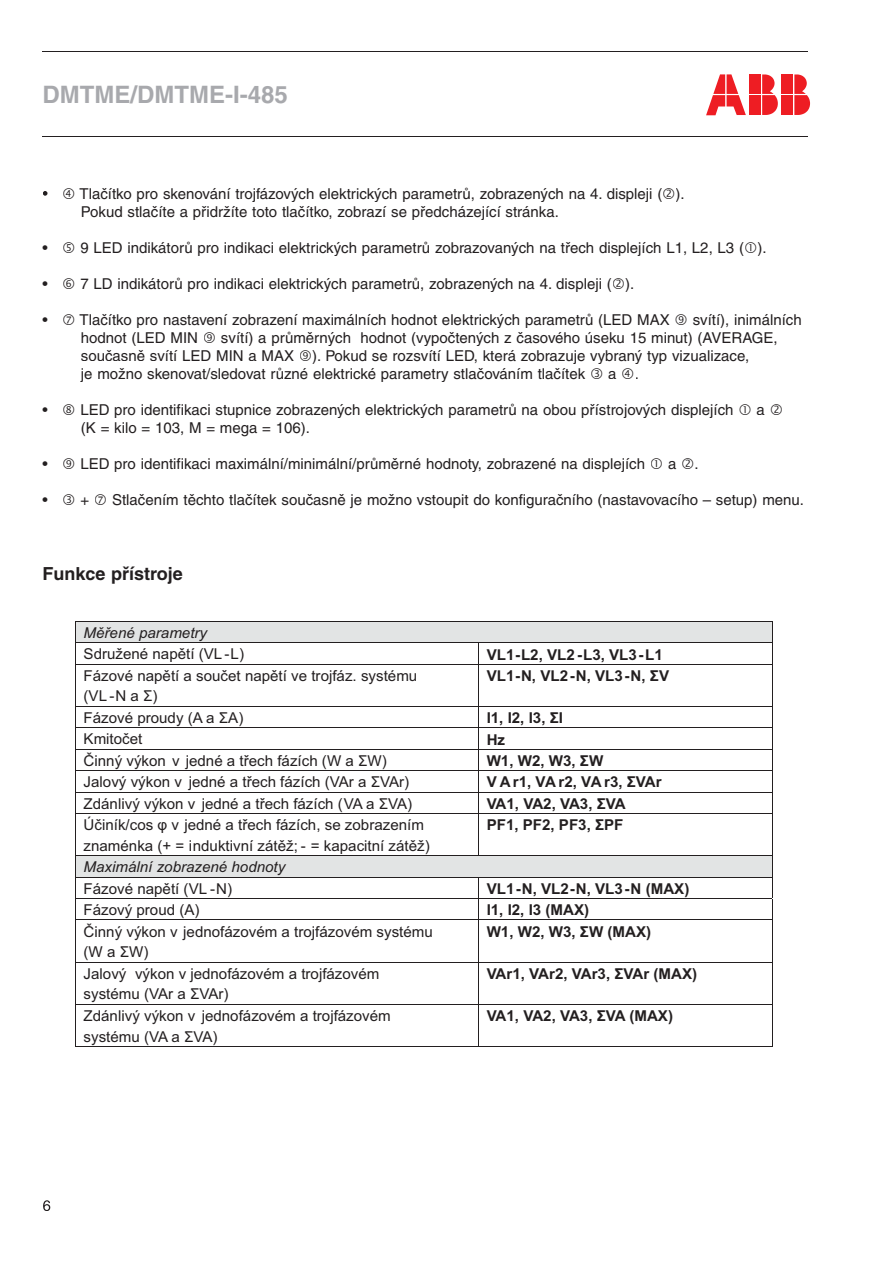
<style>
.page{position:relative;width:893px;height:1263px;background:#fff}
.page>*{position:absolute;margin:0;border:0;box-sizing:border-box;transform-origin:0 0}
.t1{font:700 24px "Helvetica CE";color:#a8a9ad}
.t2{font:700 18px "Helvetica CE";color:#231f20}
.t3{font:15px/18px "Helvetica CE";color:#231f20}
.t4{font:15px/20.7px "Arial";color:#231f20}
.t5{font:700 15px "Arial";color:#231f20}
.t6{font:italic 15px "Arial";color:#231f20}
.t7{font:700 15px "Arial";letter-spacing:-.035em;color:#231f20}
</style>
<div class="page">
<hr style="left:43px;top:51px;width:765px;height:1px;background:#231f20">
<hr style="left:43px;top:136px;width:765px;height:1px;background:#231f20">
<svg style="left:706px;top:74px;width:40px;height:41px"></svg>
<div style="left:749px;top:95px;width:12px;height:20px;background:#ee1d23"></div>
<svg style="left:762px;top:74px;width:16px;height:41px"></svg>
<div style="left:749px;top:74px;width:12px;height:20px;background:#ee1d23"></div>
<div style="left:782px;top:95px;width:11px;height:20px;background:#ee1d23"></div>
<svg style="left:794px;top:74px;width:16px;height:41px"></svg>
<div style="left:782px;top:74px;width:11px;height:20px;background:#ee1d23"></div>
<svg style="left:43px;top:191px;width:5px;height:5px"></svg>
<div style="left:76px;top:621px;width:8px;height:21px;background:#e2e4e4"></div>
<div style="left:764px;top:621px;width:8px;height:21px;background:#e2e4e4"></div>
<div style="left:84px;top:621px;width:680px;height:21px;background:#e2e4e4"></div>
<hr style="left:76px;top:621px;width:696px;height:1px;background:#231f20">
<hr style="left:76px;top:642px;width:402px;height:1px;background:#231f20">
<hr style="left:479px;top:642px;width:293px;height:1px;background:#231f20">
<svg style="left:772px;top:621px;width:1px;height:43px"></svg>
<svg style="left:75px;top:621px;width:1px;height:43px"></svg>
<hr style="left:76px;top:664px;width:402px;height:1px;background:#231f20">
<svg style="left:478px;top:642px;width:1px;height:22px"></svg>
<hr style="left:479px;top:664px;width:293px;height:1px;background:#231f20">
<hr style="left:75px;top:664px;width:1px;height:42px;background:#231f20">
<hr style="left:478px;top:664px;width:1px;height:42px;background:#231f20">
<hr style="left:772px;top:664px;width:1px;height:42px;background:#231f20">
<hr style="left:76px;top:706px;width:402px;height:1px;background:#231f20">
<hr style="left:479px;top:706px;width:293px;height:1px;background:#231f20">
<hr style="left:76px;top:727px;width:402px;height:1px;background:#231f20">
<hr style="left:479px;top:727px;width:293px;height:1px;background:#231f20">
<hr style="left:76px;top:749px;width:402px;height:1px;background:#231f20">
<hr style="left:479px;top:749px;width:293px;height:1px;background:#231f20">
<hr style="left:76px;top:770px;width:402px;height:1px;background:#231f20">
<hr style="left:479px;top:770px;width:293px;height:1px;background:#231f20">
<hr style="left:76px;top:792px;width:402px;height:1px;background:#231f20">
<hr style="left:479px;top:792px;width:293px;height:1px;background:#231f20">
<svg style="left:75px;top:706px;width:1px;height:108px"></svg>
<hr style="left:76px;top:813px;width:402px;height:1px;background:#231f20">
<svg style="left:478px;top:706px;width:1px;height:108px"></svg>
<hr style="left:479px;top:813px;width:293px;height:1px;background:#231f20">
<svg style="left:772px;top:706px;width:1px;height:108px"></svg>
<hr style="left:75px;top:814px;width:1px;height:41px;background:#231f20">
<hr style="left:478px;top:814px;width:1px;height:41px;background:#231f20">
<hr style="left:772px;top:814px;width:1px;height:41px;background:#231f20">
<div style="left:76px;top:856px;width:8px;height:21px;background:#e2e4e4"></div>
<div style="left:764px;top:856px;width:8px;height:21px;background:#e2e4e4"></div>
<div style="left:84px;top:856px;width:680px;height:21px;background:#e2e4e4"></div>
<hr style="left:76px;top:855px;width:402px;height:1px;background:#231f20">
<hr style="left:479px;top:855px;width:293px;height:1px;background:#231f20">
<hr style="left:76px;top:877px;width:402px;height:1px;background:#231f20">
<hr style="left:479px;top:877px;width:293px;height:1px;background:#231f20">
<hr style="left:76px;top:898px;width:402px;height:1px;background:#231f20">
<hr style="left:479px;top:898px;width:293px;height:1px;background:#231f20">
<svg style="left:75px;top:855px;width:1px;height:65px"></svg>
<hr style="left:76px;top:920px;width:402px;height:1px;background:#231f20">
<svg style="left:478px;top:877px;width:1px;height:43px"></svg>
<hr style="left:479px;top:920px;width:293px;height:1px;background:#231f20">
<svg style="left:771px;top:855px;width:2px;height:66px"></svg>
<hr style="left:75px;top:920px;width:1px;height:42px;background:#231f20">
<hr style="left:478px;top:920px;width:1px;height:42px;background:#231f20">
<hr style="left:772px;top:920px;width:1px;height:42px;background:#231f20">
<hr style="left:76px;top:962px;width:402px;height:1px;background:#231f20">
<hr style="left:479px;top:962px;width:293px;height:1px;background:#231f20">
<hr style="left:75px;top:962px;width:1px;height:42px;background:#231f20">
<hr style="left:478px;top:962px;width:1px;height:42px;background:#231f20">
<hr style="left:772px;top:962px;width:1px;height:42px;background:#231f20">
<hr style="left:76px;top:1004px;width:402px;height:1px;background:#231f20">
<hr style="left:479px;top:1004px;width:293px;height:1px;background:#231f20">
<hr style="left:75px;top:1005px;width:1px;height:41px;background:#231f20">
<hr style="left:76px;top:1046px;width:402px;height:1px;background:#231f20">
<hr style="left:478px;top:1005px;width:1px;height:41px;background:#231f20">
<hr style="left:479px;top:1046px;width:293px;height:1px;background:#231f20">
<hr style="left:772px;top:1005px;width:1px;height:41px;background:#231f20">
<svg style="left:43px;top:1200px;width:7px;height:11px"></svg>
<h1 class="t1" style="left:43px;top:81px;width:247px">DMTME/DMTME-I-485</h1>
<p class="t3" style="left:80px;top:184px;width:607px">Tlačítko pro skenování trojfázových elektrických parametrů, zobrazených na 4. displeji ( ).<br>Pokud stlačíte a přidržíte toto tlačítko, zobrazí se předcházející stránka.</p>
<p class="t3" style="left:43px;top:238px;width:725px">• 9 LED indikátorů pro indikaci elektrických parametrů zobrazovaných na třech displejích L1, L2, L3 ( ).</p>
<p class="t3" style="left:43px;top:274px;width:593px">• 7 LD indikátorů pro indikaci elektrických parametrů, zobrazených na 4. displeji ( ).</p>
<p class="t3" style="left:43px;top:310px;width:629px">• Tlačítko pro nastavení zobrazení maximálních hodnot elektrických parametrů (LED MAX</p>
<p class="t3" style="left:693px;top:310px;width:110px">svítí), inimálních</p>
<p class="t3" style="left:81px;top:328px;width:119px">hodnot (LED MIN</p>
<p class="t3" style="left:81px;top:328px;width:698px;text-indent:140px">svítí) a průměrných hodnot (vypočtených z časového úseku 15 minut) (AVERAGE, současně svítí LED MIN a MAX ). Pokud se rozsvítí LED, která zobrazuje vybraný typ vizualizace,<br>je možno skenovat/sledovat různé elektrické parametry stlačováním tlačítek</p>
<p class="t3" style="left:608px;top:364px;width:32px">a .</p>
<p class="t3" style="left:43px;top:400px;width:693px">• LED pro identifikaci stupnice zobrazených elektrických parametrů na obou přístrojových displejích</p>
<p class="t3" style="left:756px;top:400px;width:10px">a</p>
<p class="t3" style="left:81px;top:418px;width:231px">(K = kilo = 103, M = mega = 106).</p>
<p class="t3" style="left:43px;top:454px;width:604px">• LED pro identifikaci maximální/minimální/průměrné hodnoty, zobrazené na displejích</p>
<p class="t3" style="left:668px;top:454px;width:32px">a .</p>
<p class="t3" style="left:43px;top:490px;width:48px">• +</p>
<p class="t3" style="left:112px;top:490px;width:693px">Stlačením těchto tlačítek současně je možno vstoupit do konfiguračního (nastavovacího – setup) menu.</p>
<p class="t2" style="left:43px;top:564px;width:142px">Funkce přístroje</p>
<p class="t6" style="left:84px;top:627px;width:125px">Měřené parametry</p>
<p class="t4" style="left:84px;top:644px;width:162px">Sdružené napětí (VL -L)</p>
<p class="t5" style="left:487px;top:649px;width:178px">VL1-L2, VL2 -L3, VL3-L1</p>
<p class="t4" style="left:84px;top:665px;width:335px">Fázové napětí a součet napětí ve trojfáz. systému (VL-N a Σ)</p>
<p class="t5" style="left:487px;top:670px;width:184px">VL1-N, VL2-N, VL3-N, ΣV</p>
<p class="t4" style="left:84px;top:707px;width:161px">Fázové proudy (A a ΣA)</p>
<p class="t5" style="left:487px;top:712px;width:78px">I1, I2, I3, ΣI</p>
<p class="t4" style="left:84px;top:729px;width:60px">Kmitočet</p>
<p class="t5" style="left:487px;top:734px;width:20px">Hz</p>
<p class="t4" style="left:84px;top:750px;width:305px">Činný výkon v jedné a třech fázích (W a ΣW)</p>
<p class="t5" style="left:487px;top:755px;width:118px">W1, W2, W3, ΣW</p>
<p class="t4" style="left:84px;top:771px;width:327px">Jalový výkon v jedné a třech fázích (VAr a ΣVAr)</p>
<p class="t5" style="left:487px;top:776px;width:177px">V Ar1, VA r2, VA r3, ΣVAr</p>
<p class="t4" style="left:84px;top:793px;width:330px">Zdánlivý výkon v jedné a třech fázích (VA a ΣVA)</p>
<p class="t7" style="left:487px;top:798px;width:141px">VA1, VA2, VA3, ΣVA</p>
<p class="t4" style="left:84px;top:815px;width:348px">Účiník/cos φ v jedné a třech fázích, se zobrazením znaménka (+ = induktivní zátěž; - = kapacitní zátěž)</p>
<p class="t5" style="left:487px;top:819px;width:138px">PF1, PF2, PF3, ΣPF</p>
<p class="t6" style="left:84px;top:861px;width:203px">Maximální zobrazené hodnoty</p>
<p class="t4" style="left:84px;top:878px;width:150px">Fázové napětí (VL -N)</p>
<p class="t5" style="left:487px;top:883px;width:204px">VL1-N, VL2-N, VL3-N (MAX)</p>
<p class="t4" style="left:84px;top:900px;width:117px">Fázový proud (A)</p>
<p class="t5" style="left:487px;top:904px;width:104px">I1, I2, I3 (MAX)</p>
<p class="t4" style="left:84px;top:921px;width:351px">Činný výkon v jednofázovém a trojfázovém systému (W a ΣW)</p>
<p class="t5" style="left:487px;top:926px;width:166px">W1, W2, W3, ΣW (MAX)</p>
<p class="t4" style="left:84px;top:963px;width:297px">Jalový výkon v jednofázovém a trojfázovém systému (VAr a ΣVAr)</p>
<p class="t5" style="left:487px;top:968px;width:212px">VAr1, VAr2, VAr3, ΣVAr (MAX)</p>
<p class="t4" style="left:84px;top:1005px;width:309px">Zdánlivý výkon v jednofázovém a trojfázovém systému (VA a ΣVA)</p>
<p class="t5" style="left:487px;top:1010px;width:188px">VA1, VA2, VA3, ΣVA (MAX)</p>
</div>
